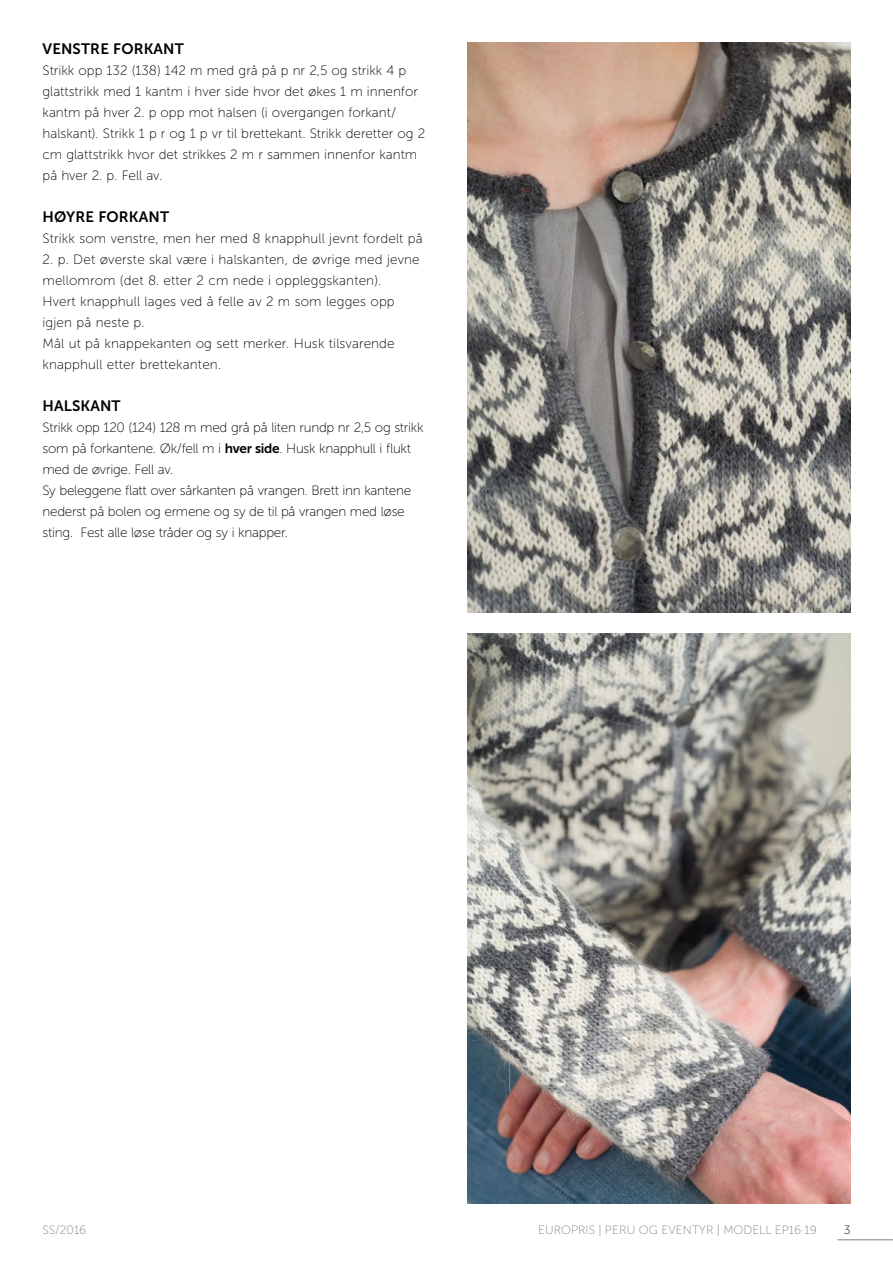
<style>
.page{position:relative;width:893px;height:1263px;background:#fff}
.page>*{position:absolute;margin:0;border:0;box-sizing:border-box;transform-origin:0 0}
.Innhold_-_Venstresti{font:15px "Museo Sans 700";letter-spacing:.01em;color:#000}
.Innhold_-_Venstresti-2{font:13.5px/21px "Museo Sans 100";color:#000}
.Innhold_-_Venstresti-3{font:13.5px/21px "Museo Sans 100";letter-spacing:-.02em;color:#000}
.t1{font:12px "Museo Sans 100";color:#808285}
.t2{font:12px "Museo Sans 100";color:#000}
.s1{font-family:"Museo Sans 700"}
</style>
<div class="page">
<hr style="left:838px;top:1239px;width:55px;height:1px;background:#808285">
<img style="left:468px;top:43px;width:382px;height:569px">
<img style="left:468px;top:634px;width:382px;height:569px">
<p class="Innhold_-_Venstresti" style="left:43px;top:40px;width:143px">VENSTRE FORKANT</p>
<p class="Innhold_-_Venstresti-2" style="left:43px;top:60px;width:384px">Strikk opp 132 (138) 142 m med grå på p nr 2,5 og strikk 4 p glattstrikk med 1 kantm i hver side hvor det økes 1 m innenfor kantm på hver 2. p opp mot halsen (i overgangen forkant/ halskant). Strikk 1 p r og 1 p vr til brettekant. Strikk deretter og 2 cm glattstrikk hvor det strikkes 2 m r sammen innenfor kantm på hver 2. p. Fell av.</p>
<p class="Innhold_-_Venstresti" style="left:43px;top:208px;width:128px">HØYRE FORKANT</p>
<p class="Innhold_-_Venstresti-2" style="left:43px;top:228px;width:382px">Strikk som venstre, men her med 8 knapphull jevnt fordelt på</p>
<p class="Innhold_-_Venstresti-2" style="left:43px;top:249px;width:379px">2. p. Det øverste skal være i halskanten, de øvrige med jevne mellomrom (det 8. etter 2 cm nede i oppleggskanten).<br>Hvert knapphull lages ved å felle av 2 m som legges opp igjen på neste p.</p>
<p class="Innhold_-_Venstresti-2" style="left:43px;top:333px;width:354px">Mål ut på knappekanten og sett merker. Husk tilsvarende knapphull etter brettekanten.</p>
<p class="Innhold_-_Venstresti" style="left:43px;top:397px;width:80px">HALSKANT</p>
<p class="Innhold_-_Venstresti-3" style="left:43px;top:417px;width:383px">Strikk opp 120 (124) 128 m med grå på liten rundp nr 2,5 og strikk som på forkantene. Øk/fell m i <span class="s1">hver side</span>. Husk knapphull i flukt med de øvrige. Fell av.</p>
<p class="Innhold_-_Venstresti-3" style="left:43px;top:480px;width:370px">Sy beleggene flatt over sårkanten på vrangen. Brett inn kantene nederst på bolen og ermene og sy de til på vrangen med løse sting. Fest alle løse tråder og sy i knapper.</p>
<p class="t1" style="left:43px;top:1223px;width:45px">SS/2016</p>
<p class="t1" style="left:538px;top:1223px;width:280px">EUROPRIS | PERU OG EVENTYR | MODELL EP16∙19</p>
<p class="t2" style="left:844px;top:1223px;width:8px">3</p>
</div>
